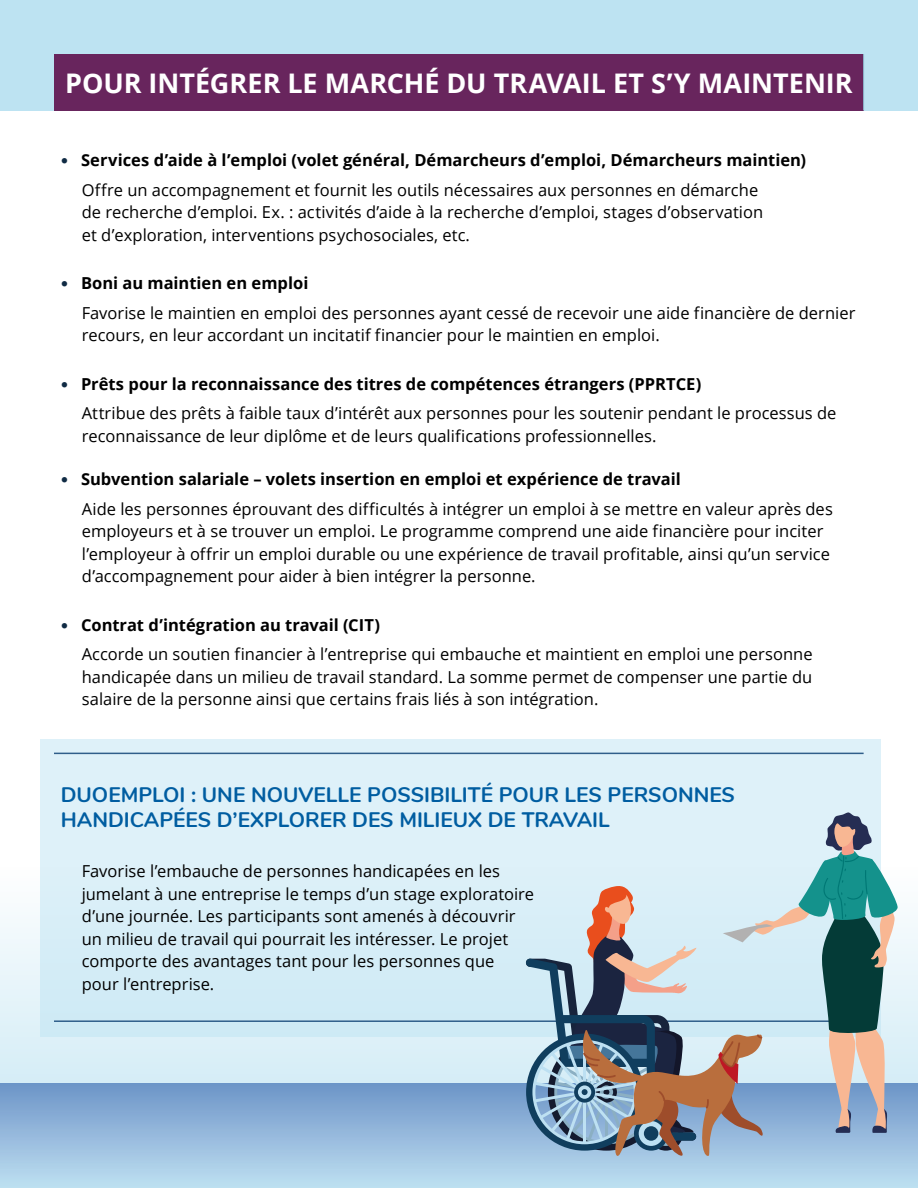
<style>
.page{position:relative;width:918px;height:1188px;background:#fff}
.page>*{position:absolute;margin:0;border:0;box-sizing:border-box;transform-origin:0 0}
.THÈMES{font:700 27px "Open Sans";color:#fff}
.t1{font:700 21px/25.2px "Nunito";color:#005da1}
.Texte_courant_-_retr{font:16.5px/22.5px "Open Sans";color:#000}
.t2{font:700 16.5px "Open Sans";color:#000}
.s1{font-family:"Avenir";font-weight:400;font-size:15px;color:#102b44}
</style>
<div class="page">
<div style="left:40px;top:739px;width:840px;height:298px;background:#def1f9"></div>
<div style="left:0;top:0;width:918px;height:110px;background:#bde3f2"></div>
<svg style="left:0;top:917px;width:918px;height:167px"></svg>
<div style="left:54px;top:54px;width:810px;height:57px;background:#68255d"></div>
<hr style="left:863px;top:54px;width:1px;height:57px;background:#91c2d5">
<hr style="left:54px;top:753px;width:810px;height:1px;background:#2f5e8a">
<hr style="left:54px;top:1020px;width:810px;height:2px;background:#2f5e8a">
<svg style="left:526px;top:812px;width:373px;height:347px"></svg>
<p class="THÈMES" style="left:65px;top:64px;width:789px">POUR INTÉGRER LE MARCHÉ DU TRAVAIL ET S’Y MAINTENIR</p>
<p class="t2" style="left:61px;top:149px;width:747px"><span class="s1">•</span> Services d’aide à l’emploi (volet général, Démarcheurs d’emploi, Démarcheurs maintien)</p>
<p class="Texte_courant_-_retr" style="left:82px;top:178px;width:683px">Offre un accompagnement et fournit les outils nécessaires aux personnes en démarche de recherche d’emploi. Ex. : activités d’aide à la recherche d’emploi, stages d’observation et d’exploration, interventions psychosociales, etc.</p>
<p class="t2" style="left:61px;top:272px;width:249px"><span class="s1">•</span> Boni au maintien en emploi</p>
<p class="Texte_courant_-_retr" style="left:82px;top:301px;width:775px">Favorise le maintien en emploi des personnes ayant cessé de recevoir une aide financière de dernier recours, en leur accordant un incitatif financier pour le maintien en emploi.</p>
<p class="t2" style="left:61px;top:372px;width:642px"><span class="s1">•</span> Prêts pour la reconnaissance des titres de compétences étrangers (PPRTCE)</p>
<p class="Texte_courant_-_retr" style="left:82px;top:402px;width:756px">Attribue des prêts à faible taux d’intérêt aux personnes pour les soutenir pendant le processus de reconnaissance de leur diplôme et de leurs qualifications professionnelles.</p>
<p class="t2" style="left:61px;top:468px;width:622px"><span class="s1">•</span> Subvention salariale – volets insertion en emploi et expérience de travail</p>
<p class="Texte_courant_-_retr" style="left:82px;top:497px;width:753px">Aide les personnes éprouvant des difficultés à intégrer un emploi à se mettre en valeur après des employeurs et à se trouver un emploi. Le programme comprend une aide financière pour inciter l’employeur à offrir un emploi durable ou une expérience de travail profitable, ainsi qu’un service d’accompagnement pour aider à bien intégrer la personne.</p>
<p class="t2" style="left:61px;top:613px;width:321px"><span class="s1">•</span> Contrat d’intégration au travail (CIT)</p>
<p class="Texte_courant_-_retr" style="left:82px;top:643px;width:732px;text-align:justify">Accorde un soutien financier à l’entreprise qui embauche et maintient en emploi une personne handicapée dans un milieu de travail standard. La somme permet de compenser une partie du salaire de la personne ainsi que certains frais liés à son intégration.</p>
<h3 class="t1" style="left:61px;top:780px;width:676px">DUOEMPLOI : UNE NOUVELLE POSSIBILITÉ POUR LES PERSONNES<br>HANDICAPÉES D’EXPLORER DES MILIEUX DE TRAVAIL</h3>
<p class="Texte_courant_-_retr" style="left:82px;top:860px;width:454px">Favorise l’embauche de personnes handicapées en les jumelant à une entreprise le temps d’un stage exploratoire d’une journée. Les participants sont amenés à découvrir un milieu de travail qui pourrait les intéresser. Le projet comporte des avantages tant pour les personnes que pour l’entreprise.</p>
</div>
